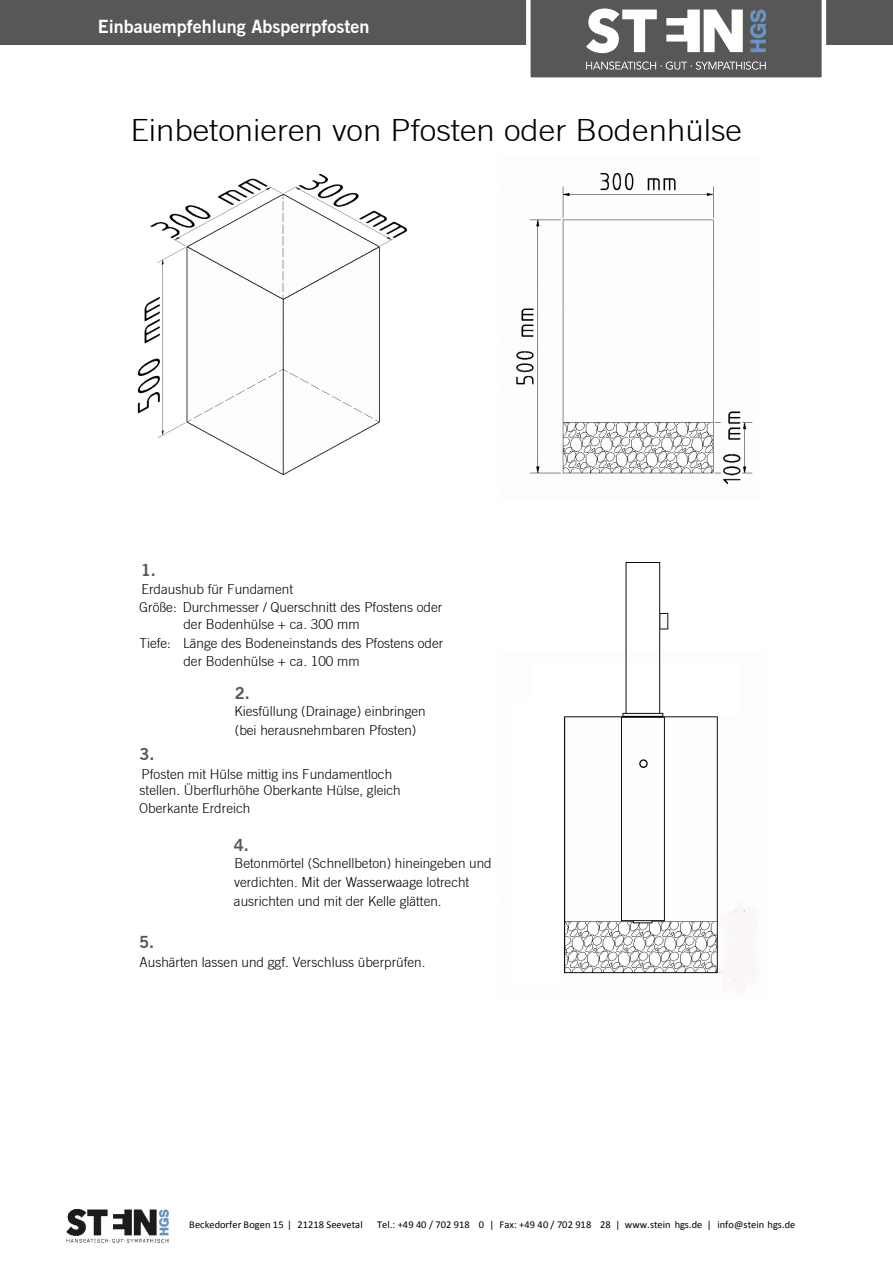
<style>
.page{position:relative;width:893px;height:1263px;background:#fff}
.page>*{position:absolute;margin:0;border:0;box-sizing:border-box;transform-origin:0 0}
.t1{font:300 30px "Commerce Light S Si";color:#000;scale:1.1 1}
.t2{font:600 18px "Commerce S Si";color:#fff}
.t3{font:600 16.5px "Commerce S Si";color:#575756}
.t4{font:300 13.5px/18.1px "Commerce Light S Si";color:#000}
.t5{font:10.5px "Calibri";color:#000}
</style>
<div class="page">
<img style="left:564px;top:562px;width:194px;height:422px">
<img style="left:137px;top:173px;width:270px;height:303px">
<div style="left:0;top:0;width:893px;height:45px;background:#575756"></div>
<svg style="left:526px;top:0;width:300px;height:78px"></svg>
<img style="left:516px;top:172px;width:237px;height:312px">
<svg style="left:638px;top:758px;width:10px;height:11px"></svg>
<img style="left:67px;top:1209px;width:102px;height:34px">
<h2 class="t2" style="left:98px;top:15px;width:273px">Einbauempfehlung Absperrpfosten</h2>
<h1 class="t1" style="left:131px;top:112px;width:557px">Einbetonieren von Pfosten oder Bodenhülse</h1>
<p class="t3" style="left:141px;top:560px;width:17px">1.</p>
<p class="t4" style="left:142px;top:580px;width:153px">Erdaushub für Fundament</p>
<p class="t4" style="left:139px;top:598px;width:305px">Größe: Durchmesser / Querschnitt des Pfostens oder</p>
<p class="t4" style="left:183px;top:615px;width:178px">der Bodenhülse + ca. 300 mm</p>
<p class="t4" style="left:183px;top:634px;width:261px;line-height:17.5px;text-indent:-44px">Tiefe: Länge des Bodeneinstands des Pfostens oder der Bodenhülse + ca. 100 mm</p>
<p class="t3" style="left:235px;top:683px;width:17px">2.</p>
<p class="t4" style="left:234px;top:702px;width:193px">Kiesfüllung (Drainage) einbringen (bei herausnehmbaren Pfosten)</p>
<p class="t3" style="left:139px;top:743px;width:17px">3.</p>
<p class="t4" style="left:139px;top:765px;width:263px;line-height:17.1px">Pfosten mit Hülse mittig ins Fundamentloch stellen. Überflurhöhe Oberkante Hülse, gleich<br>Oberkante Erdreich</p>
<p class="t3" style="left:234px;top:835px;width:17px">4.</p>
<p class="t4" style="left:234px;top:854px;width:259px">Betonmörtel (Schnellbeton) hineingeben und verdichten. Mit der Wasserwaage lotrecht</p>
<p class="t4" style="left:234px;top:892px;width:209px">ausrichten und mit der Kelle glätten.</p>
<p class="t3" style="left:139px;top:932px;width:17px">5.</p>
<p class="t4" style="left:140px;top:953px;width:287px">Aushärten lassen und ggf. Verschluss überprüfen.</p>
<p class="t5" style="left:189px;top:1217px;width:175px">Beckedorfer Bogen 15 | 21218 Seevetal</p>
<p class="t5" style="left:377px;top:1218px;width:420px">Tel.: +49 40 / 702 918 0 | Fax: +49 40 / 702 918 28 | www.stein hgs.de | info@stein hgs.de</p>
</div>
